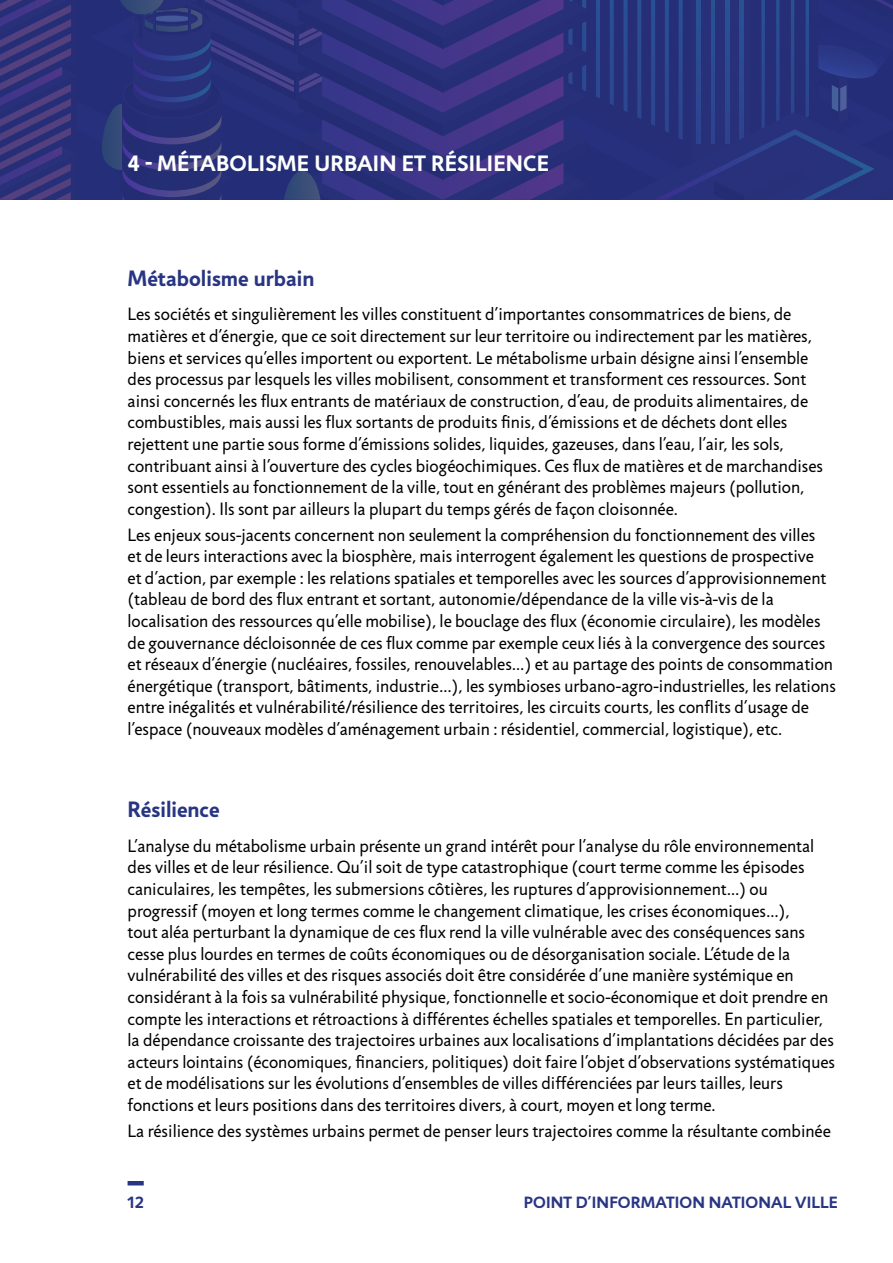
<style>
.page{position:relative;width:893px;height:1263px;background:#fff}
.page>*{position:absolute;margin:0;border:0;box-sizing:border-box;transform-origin:0 0}
.t1{font:700 22.5px "Jigsaw";color:#fff}
.t2{font:700 22.5px "Jigsaw";color:#283583}
.t3{font:18px/21.6px "Jigsaw";color:#000}
.t4{font:700 16.5px "Jigsaw";letter-spacing:.01em;color:#283583}
</style>
<div class="page">
<svg style="left:0;top:0;width:893px;height:200px;background:#2c327c"></svg>
<hr style="left:128px;top:1181px;width:16px;height:4px;background:#283583">
<p class="t1" style="left:128px;top:150px;width:64px">4 - MÉTABOLISME</p>
<p class="t1" style="left:314px;top:150px;width:15px">URBAIN</p>
<p class="t1" style="left:402px;top:150px;width:42px">ET RÉSILIENCE</p>
<p class="t2" style="left:128px;top:265px;width:188px">MÉTABOLISME URBAIN</p>
<p class="t3" style="left:128px;top:303px;width:697px">Les sociétés et singulièrement les villes constituent d’importantes consommatrices de biens, de matières et d’énergie, que ce soit directement sur leur territoire ou indirectement par les matières, biens et services qu’elles importent ou exportent. Le métabolisme urbain désigne ainsi l’ensemble des processus par lesquels les villes mobilisent, consomment et transforment ces ressources. Sont ainsi concernés les flux entrants de matériaux de construction, d’eau, de produits alimentaires, de combustibles, mais aussi les flux sortants de produits finis, d’émissions et de déchets dont elles rejettent une partie sous forme d’émissions solides, liquides, gazeuses, dans l’eau, l’air, les sols, contribuant ainsi à l’ouverture des cycles biogéochimiques. Ces flux de matières et de marchandises sont essentiels au fonctionnement de la ville, tout en générant des problèmes majeurs (pollution, congestion). Ils sont par ailleurs la plupart du temps gérés de façon cloisonnée.</p>
<p class="t3" style="left:128px;top:524px;width:710px">Les enjeux sous-jacents concernent non seulement la compréhension du fonctionnement des villes<br>et de leurs interactions avec la biosphère, mais interrogent également les questions de prospective<br>et d’action, par exemple : les relations spatiales et temporelles avec les sources d’approvisionnement (tableau de bord des flux entrant et sortant, autonomie/dépendance de la ville vis-à-vis de la localisation des ressources qu’elle mobilise), le bouclage des flux (économie circulaire), les modèles de gouvernance décloisonnée de ces flux comme par exemple ceux liés à la convergence des sources et réseaux d’énergie (nucléaires, fossiles, renouvelables…) et au partage des points de consommation énergétique (transport, bâtiments, industrie…), les symbioses urbano-agro-industrielles, les relations entre inégalités et vulnérabilité/résilience des territoires, les circuits courts, les conflits d’usage de l’espace (nouveaux modèles d’aménagement urbain : résidentiel, commercial, logistique), etc.</p>
<p class="t2" style="left:128px;top:796px;width:94px">RÉSILIENCE</p>
<p class="t3" style="left:128px;top:835px;width:709px">L’analyse du métabolisme urbain présente un grand intérêt pour l’analyse du rôle environnemental des villes et de leur résilience. Qu’il soit de type catastrophique (court terme comme les épisodes caniculaires, les tempêtes, les submersions côtières, les ruptures d’approvisionnement…) ou progressif (moyen et long termes comme le changement climatique, les crises économiques…),<br>tout aléa perturbant la dynamique de ces flux rend la ville vulnérable avec des conséquences sans cesse plus lourdes en termes de coûts économiques ou de désorganisation sociale. L’étude de la vulnérabilité des villes et des risques associés doit être considérée d’une manière systémique en considérant à la fois sa vulnérabilité physique, fonctionnelle et socio-économique et doit prendre en compte les interactions et rétroactions à différentes échelles spatiales et temporelles. En particulier, la dépendance croissante des trajectoires urbaines aux localisations d’implantations décidées par des acteurs lointains (économiques, financiers, politiques) doit faire l’objet d’observations systématiques et de modélisations sur les évolutions d’ensembles de villes différenciées par leurs tailles, leurs fonctions et leurs positions dans des territoires divers, à court, moyen et long terme.</p>
<p class="t3" style="left:128px;top:1120px;width:705px">La résilience des systèmes urbains permet de penser leurs trajectoires comme la résultante combinée</p>
<p class="t4" style="left:128px;top:1192px;width:18px">12</p>
<p class="t4" style="left:524px;top:1192px;width:315px">POINT D’INFORMATION NATIONAL VILLE</p>
</div>
